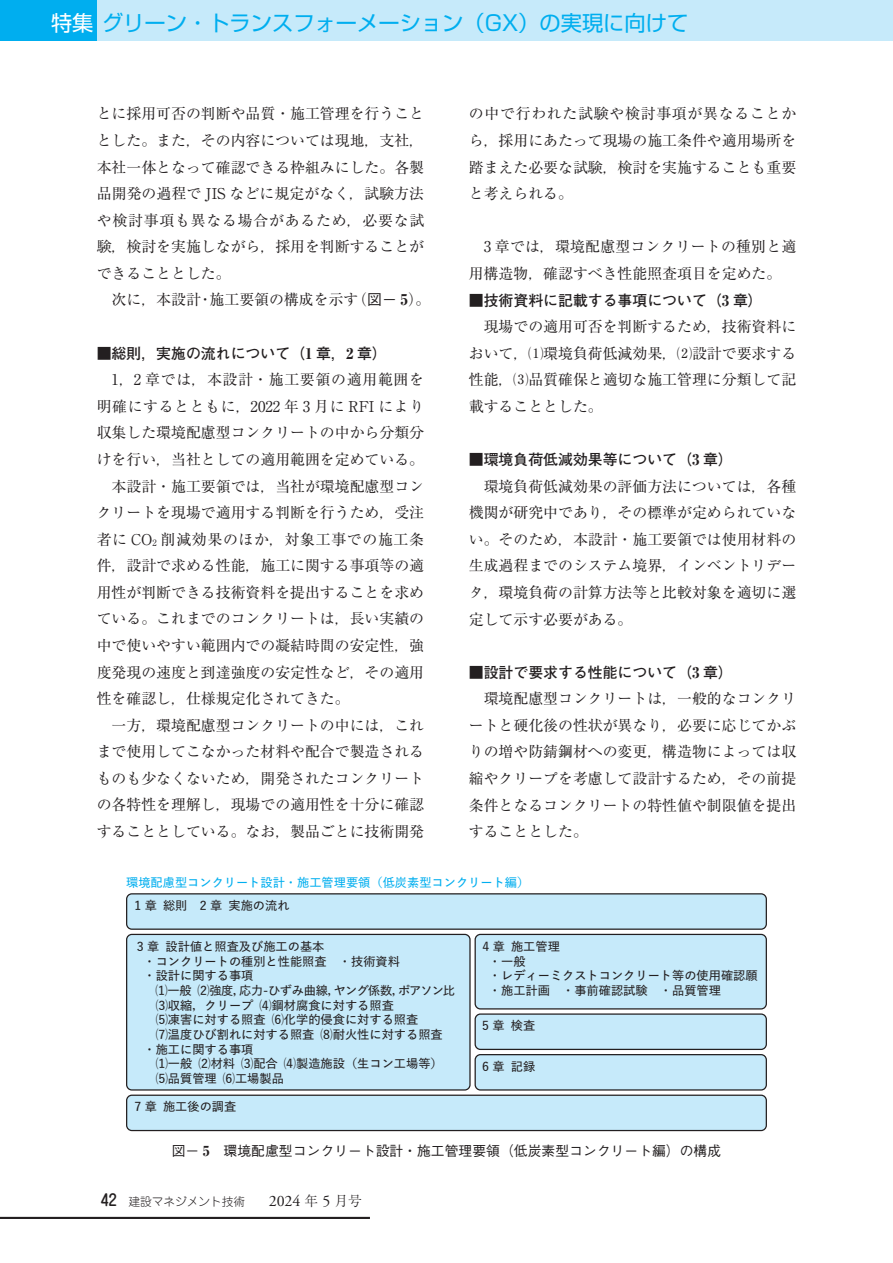
<style>
.page{position:relative;width:893px;height:1263px;background:#fff}
.page>*{position:absolute;margin:0;border:0;box-sizing:border-box;transform-origin:0 0}
.t1{font:21.3px "Shin Go Pr 6 N";color:#00aeef}
.本文_14Q{font:14.85px/26.5px "Ryumin Pr 6 N";color:#231f20;text-align:justify}
.中見出し__1___太ゴ_前アキ{font:700 14.85px "Futo Go B101 Pr 6 N";color:#231f20}
.中見出し__1___太ゴ{font:700 14.85px "Futo Go B101 Pr 6 N";color:#231f20}
.キャプション{font:500 13.8px "Gothic BBB Pr 6 N";color:#231f20}
.t2{font:600 12.15px/14.7px "Yu Go Pr 6 N";color:#231f20}
.t3{font:600 12.15px "Yu Go Pr 6 N";color:#00aeef}
.t4{font:300 11.7px "Jun 101 Pro";color:#231f20}
.s1{color:#fff}
.s2{font-family:"Gothic BBB Pr 6 N";font-weight:500}
.s3{font-weight:800}
.s4{font-family:"Ryumin Pr 6 N";font-weight:800}
.s5{font-family:"Jun 34 Pro";font-weight:500;font-size:15.9px}
.s6{font-family:"Adobe Garamond Pro";font-weight:400;font-size:15.9px}
.s7{font-family:"Ryumin Pr 6 N";font-size:13.8px}
</style>
<div class="page">
<div style="left:0;top:0;width:98px;height:40px;background:#00aeef"></div>
<div style="left:98px;top:0;width:795px;height:40px;background:#c6eafa"></div>
<div style="left:127px;top:894px;width:639px;height:35px;background:#c6eafa;border-radius:5px"></div>
<div style="left:126px;top:893px;width:641px;height:37px;border:1px solid #231f20;border-radius:5px"></div>
<div style="left:127px;top:934px;width:343px;height:156px;background:#c6eafa;border-radius:5px"></div>
<div style="left:126px;top:934px;width:345px;height:156px;border:1px solid #231f20;border-radius:5px"></div>
<div style="left:475px;top:934px;width:291px;height:75px;background:#c6eafa;border-radius:5px"></div>
<div style="left:475px;top:934px;width:292px;height:75px;border:1px solid #231f20;border-radius:5px"></div>
<div style="left:475px;top:1014px;width:291px;height:35px;background:#c6eafa;border-radius:5px"></div>
<div style="left:475px;top:1013px;width:292px;height:37px;border:1px solid #231f20;border-radius:5px"></div>
<div style="left:475px;top:1055px;width:291px;height:35px;background:#c6eafa;border-radius:5px"></div>
<div style="left:475px;top:1054px;width:292px;height:36px;border:1px solid #231f20;border-radius:5px"></div>
<div style="left:127px;top:1095px;width:639px;height:35px;background:#c6eafa;border-radius:5px"></div>
<div style="left:126px;top:1094px;width:641px;height:37px;border:1px solid #231f20;border-radius:5px"></div>
<hr style="left:0;top:1217px;width:370px;height:2px;background:#231f20">
<h1 class="t1" style="left:51px;top:6px;width:639px"><span class="s1">特集</span>グリーン・トランスフォーメーション（GX）の実現に向けて</h1>
<p class="本文_14Q" style="left:97px;top:100px;width:329px">とに採用可否の判断や品質・施工管理を行うこととした。また，その内容については現地，支社，本社一体となって確認できる枠組みにした。各製品開発の過程で JIS などに規定がなく，試験方法や検討事項も異なる場合があるため，必要な試験，検討を実施しながら，採用を判断することができることとした。</p>
<p class="本文_14Q" style="left:112px;top:286px;width:320px">次に，本設計・施工要領の構成を示す（<span class="s2">図－</span> <span class="s3">5</span>）。</p>
<p class="中見出し__1___太ゴ_前アキ" style="left:97px;top:341px;width:292px">■総則，実施の流れについて（<span class="s4">1</span> 章，<span class="s4">2</span> 章）</p>
<p class="本文_14Q" style="left:97px;top:366px;width:329px;text-indent:15px">1，2 章では，本設計・施工要領の適用範囲を明確にするとともに，2022 年 3 月に RFI により収集した環境配慮型コンクリートの中から分類分けを行い，当社としての適用範囲を定めている。</p>
<p class="本文_14Q" style="left:97px;top:472px;width:329px;text-indent:15px">本設計・施工要領では，当社が環境配慮型コンクリートを現場で適用する判断を行うため，受注者に CO<sub>2</sub> 削減効果のほか，対象工事での施工条件，設計で求める性能，施工に関する事項等の適用性が判断できる技術資料を提出することを求めている。これまでのコンクリートは，長い実績の中で使いやすい範囲内での凝結時間の安定性，強度発現の速度と到達強度の安定性など，その適用性を確認し，仕様規定化されてきた。</p>
<p class="本文_14Q" style="left:97px;top:711px;width:329px;text-indent:15px">一方，環境配慮型コンクリートの中には，これまで使用してこなかった材料や配合で製造されるものも少なくないため，開発されたコンクリートの各特性を理解し，現場での適用性を十分に確認することとしている。なお，製品ごとに技術開発</p>
<p class="本文_14Q" style="left:469px;top:100px;width:329px">の中で行われた試験や検討事項が異なることから，採用にあたって現場の施工条件や適用場所を踏まえた必要な試験，検討を実施することも重要と考えられる。</p>
<p class="本文_14Q" style="left:469px;top:233px;width:329px;text-indent:15px">3 章では，環境配慮型コンクリートの種別と適用構造物，確認すべき性能照査項目を定めた。</p>
<p class="中見出し__1___太ゴ" style="left:469px;top:288px;width:295px">■技術資料に記載する事項について（<span class="s4">3</span> 章）</p>
<p class="本文_14Q" style="left:469px;top:312px;width:329px;text-indent:15px">現場での適用可否を判断するため，技術資料において，⑴環境負荷低減効果，⑵設計で要求する性能，⑶品質確保と適切な施工管理に分類して記載することとした。</p>
<p class="中見出し__1___太ゴ_前アキ" style="left:469px;top:447px;width:266px">■環境負荷低減効果等について（<span class="s4">3</span> 章）</p>
<p class="本文_14Q" style="left:469px;top:472px;width:329px;text-indent:15px">環境負荷低減効果の評価方法については，各種機関が研究中であり，その標準が定められていない。そのため，本設計・施工要領では使用材料の生成過程までのシステム境界，インベントリデータ，環境負荷の計算方法等と比較対象を適切に選定して示す必要がある。</p>
<p class="中見出し__1___太ゴ_前アキ" style="left:469px;top:660px;width:266px">■設計で要求する性能について（<span class="s4">3</span> 章）</p>
<p class="本文_14Q" style="left:469px;top:685px;width:329px;text-indent:15px">環境配慮型コンクリートは，一般的なコンクリートと硬化後の性状が異なり，必要に応じてかぶりの増や防錆鋼材への変更，構造物によっては収縮やクリープを考慮して設計するため，その前提条件となるコンクリートの特性値や制限値を提出することとした。</p>
<p class="t3" style="left:126px;top:871px;width:405px">環境配慮型コンクリート設計・施工管理要領（低炭素型コンクリート編）</p>
<p class="t2" style="left:134px;top:896px;width:157px">1 章 総則　2 章 実施の流れ</p>
<p class="t2" style="left:143px;top:938px;width:313px;text-indent:-7px">3 章 設計値と照査及び施工の基本<br>・コンクリートの種別と性能照査　・技術資料<br>・設計に関する事項<br>　⑴一般 ⑵強度，応力-ひずみ曲線，ヤング係数，ポアソン比　⑶収縮，クリープ ⑷鋼材腐食に対する照査<br>　⑸凍害に対する照査 ⑹化学的侵食に対する照査<br>　⑺温度ひび割れに対する照査 ⑻耐火性に対する照査・施工に関する事項<br>　⑴一般 ⑵材料 ⑶配合 ⑷製造施設（生コン工場等）　⑸品質管理 ⑹工場製品</p>
<p class="t2" style="left:489px;top:937px;width:270px;text-indent:-7px">4 章 施工管理<br>・一般<br>・レディーミクストコンクリート等の使用確認願・施工計画　・事前確認試験　・品質管理</p>
<p class="t2" style="left:482px;top:1017px;width:55px">5 章 検査</p>
<p class="t2" style="left:482px;top:1057px;width:55px">6 章 記録</p>
<p class="t2" style="left:134px;top:1098px;width:104px">7 章 施工後の調査</p>
<p class="キャプション" style="left:172px;top:1140px;width:551px">図－ <span class="s4">5</span>　環境配慮型コンクリート設計・施工管理要領（低炭素型コンクリート編）の構成</p>
<p class="t4" style="left:101px;top:1192px;width:262px"><span class="s5">42</span> 建設マネジメント技術　　<span class="s6">2024</span> <span class="s7">年</span> <span class="s6">5</span> <span class="s7">月号</span></p>
</div>
